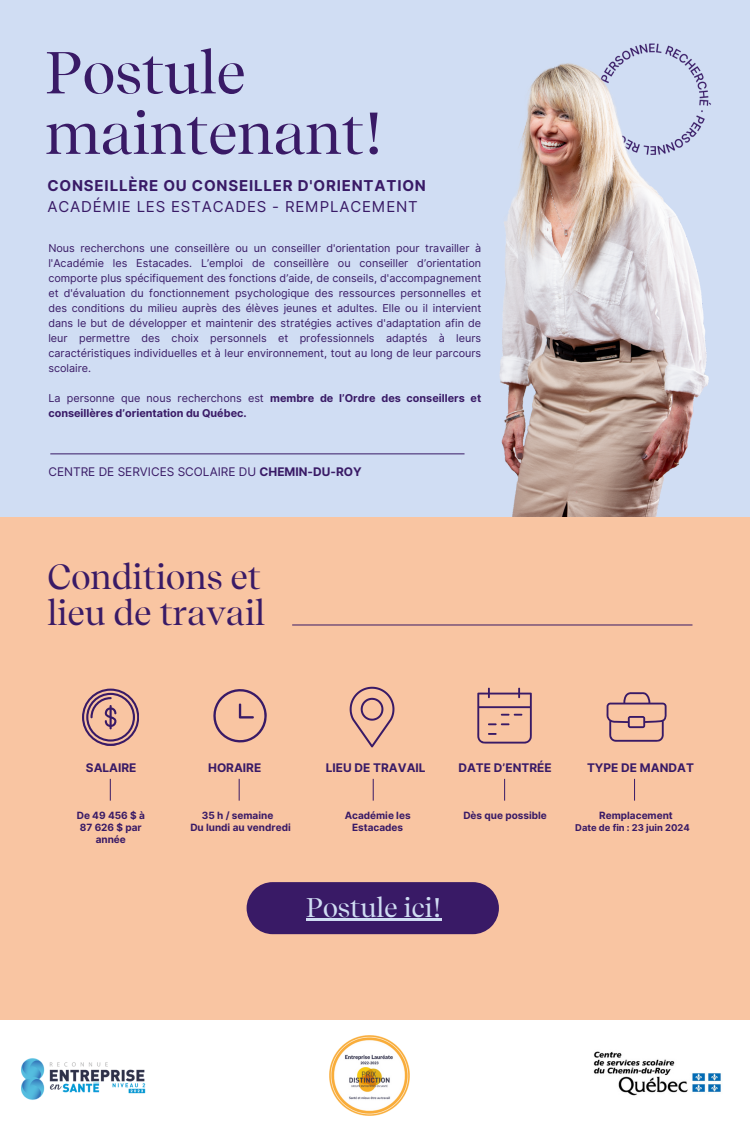
<style>
.page{position:relative;width:750px;height:1133px;background:#fff}
.page>*{position:absolute;margin:0;border:0;box-sizing:border-box;transform-origin:0 0}
.t1{font:58.94px/60.5px "Recife Display";color:#391a66}
.t2{font:34.75px/35.6px "Recife Display";color:#391a66}
.t3{font:26.94px "Recife Display";color:#d0ddf3}
.t4{font:700 15px "Inter";letter-spacing:.055em;color:#391a66}
.t5{font:15px "Inter";letter-spacing:.055em;color:#391a66}
.t6{font:700 11.88px "Inter";color:#391a66}
.t7{font:11.88px "Inter";color:#391a66}
.t8{font:10.81px/15px "Inter";color:#391a66;text-align:justify}
.t9{font:700 10.81px/15px "Inter";color:#391a66}
.t10{font:700 10px/11.8px "Inter";color:#391a66;text-align:center}
.t11{font:700 9.38px "Inter";color:#391a66}
.s1{font-weight:400}
.s2{font-weight:700}
</style>
<div class="page">
<div style="left:0;top:516px;width:750px;height:504px;background:#f9c5a2"></div>
<div style="left:0;top:0;width:750px;height:516px;background:#d0ddf3"></div>
<img style="left:593px;top:1051px;width:128px;height:45px">
<svg style="left:213px;top:689px;width:54px;height:54px"></svg>
<svg style="left:477px;top:687px;width:55px;height:57px"></svg>
<hr style="left:51px;top:453px;width:414px;height:1px;background:#391a66">
<div style="left:247px;top:882px;width:252px;height:52px;background:#391a66"></div>
<hr style="left:292px;top:624px;width:400px;height:1px;background:#391a66">
<img style="left:329px;top:1035px;width:81px;height:81px">
<img style="left:22px;top:1058px;width:124px;height:42px">
<svg style="left:82px;top:688px;width:57px;height:57px"></svg>
<svg style="left:350px;top:686px;width:44px;height:61px"></svg>
<svg style="left:606px;top:692px;width:60px;height:49px"></svg>
<img style="left:405px;top:43px;width:306px;height:473px">
<svg style="left:110px;top:779px;width:1px;height:21px"></svg>
<svg style="left:239px;top:779px;width:1px;height:21px"></svg>
<svg style="left:373px;top:779px;width:1px;height:21px"></svg>
<svg style="left:504px;top:779px;width:1px;height:21px"></svg>
<svg style="left:634px;top:779px;width:1px;height:21px"></svg>
<hr style="left:306px;top:918px;width:136px;height:3px;background:#d0ddf3">
<p class="t1" style="left:45px;top:42px;width:339px">Postule maintenant!</p>
<p class="t4" style="left:47px;top:177px;width:380px">CONSEILLÈRE OU CONSEILLER D'ORIENTATION</p>
<p class="t5" style="left:47px;top:198px;width:372px">ACADÉMIE LES ESTACADES - REMPLACEMENT</p>
<p class="t8" style="left:48px;top:240px;width:434px">Nous recherchons une conseillère ou un conseiller d'orientation pour travailler à l'Académie les Estacades. L’emploi de conseillère ou conseiller d’orientation comporte plus spécifiquement des fonctions d’aide, de conseils, d'accompagnement et d'évaluation du fonctionnement psychologique des ressources personnelles et des conditions du milieu auprès des élèves jeunes et adultes. Elle ou il intervient dans le but de développer et maintenir des stratégies actives d'adaptation afin de leur permettre des choix personnels et professionnels adaptés à leurs caractéristiques individuelles et à leur environnement, tout au long de leur parcours scolaire.</p>
<p class="t9" style="left:48px;top:390px;width:434px"><span class="s1">La personne que nous recherchons est</span> membre de l’Ordre des conseillers et conseillères d’orientation du Québec.</p>
<p class="t7" style="left:48px;top:464px;width:315px">CENTRE DE SERVICES SCOLAIRE DU <span class="s2">CHEMIN-DU-ROY</span></p>
<p class="t2" style="left:47px;top:559px;width:219px">Conditions et lieu de travail</p>
<p class="t6" style="left:86px;top:760px;width:52px">SALAIRE</p>
<p class="t6" style="left:208px;top:760px;width:55px">HORAIRE</p>
<p class="t6" style="left:326px;top:760px;width:101px">LIEU DE TRAVAIL</p>
<p class="t6" style="left:458px;top:760px;width:95px">DATE D’ENTRÉE</p>
<p class="t6" style="left:587px;top:760px;width:108px">TYPE DE MANDAT</p>
<p class="t10" style="left:77px;top:809px;width:70px">De 49 456 $ à<br>87 626 $ par année</p>
<p class="t10" style="left:202px;top:810px;width:73px">35 h / semaine</p>
<p class="t10" style="left:190px;top:821px;width:102px">Du lundi au vendredi</p>
<p class="t10" style="left:345px;top:809px;width:67px">Académie les<br>Estacades</p>
<p class="t10" style="left:463px;top:810px;width:85px">Dès que possible</p>
<p class="t10" style="left:599px;top:809px;width:75px">Remplacement</p>
<p class="t11" style="left:575px;top:822px;width:116px">Date de fin : 23 juin 2024</p>
<p class="t3" style="left:306px;top:891px;width:137px">Postule ici!</p>
</div>
